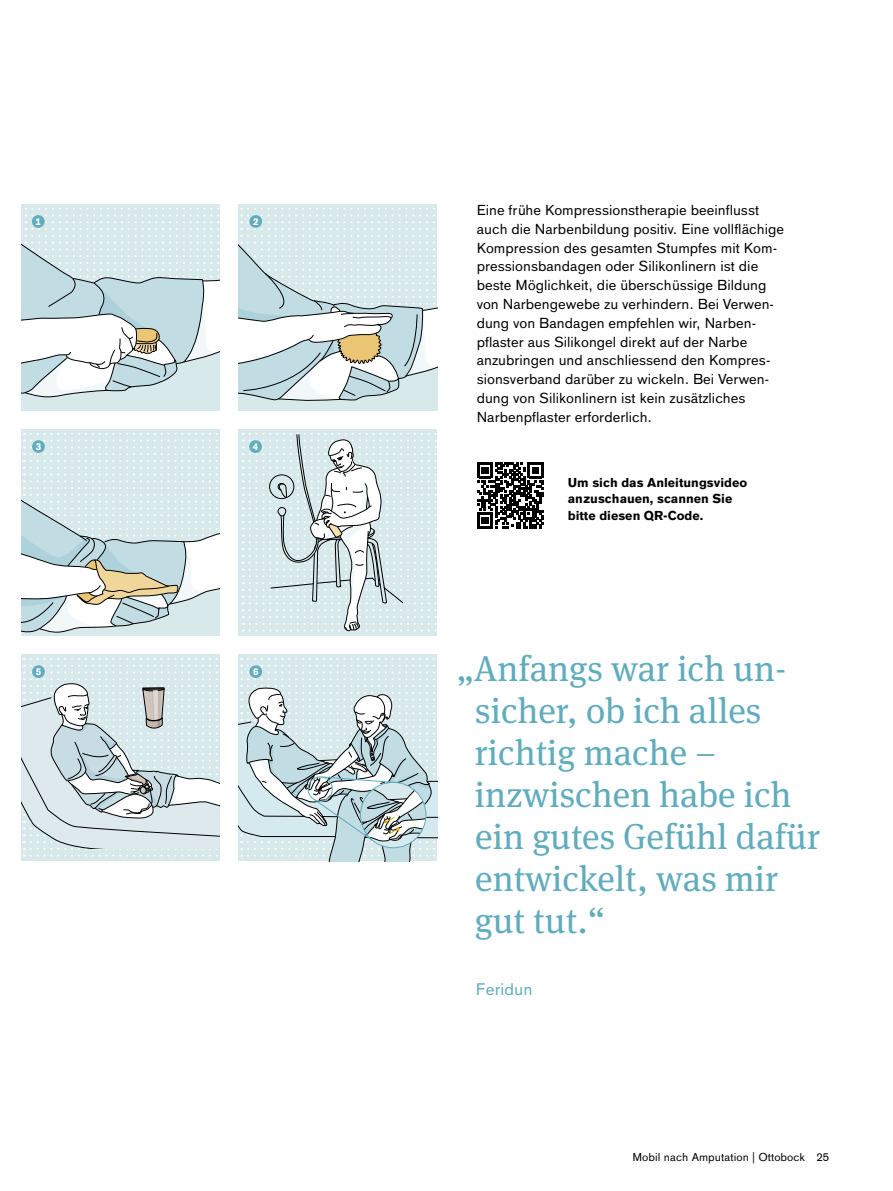
<style>
.page{position:relative;width:893px;height:1191px;background:#fff}
.page>*{position:absolute;margin:0;border:0;box-sizing:border-box;transform-origin:0 0}
.t1{font:36px/42px "OBO Serif";color:#61acbd}
.t2{font:16.5px "OBO Sans";color:#61acbd}
.t3{font:14.25px/18.8px "OBO Sans";color:#000}
.t4{font:700 12.75px/16.5px "OBO Sans";color:#000}
.t5{font:11.25px "OBO Sans";letter-spacing:.005em;color:#000}
.t6{font:700 9.75px "OBO Sans";color:#fff}
</style>
<div class="page">
<svg style="left:239px;top:208px;width:198px;height:203px"></svg>
<svg style="left:21px;top:433px;width:199px;height:203px"></svg>
<svg style="left:21px;top:208px;width:199px;height:203px"></svg>
<div style="left:32px;top:215px;width:13px;height:13px;background:#61acbd;border-radius:50%"></div>
<div style="left:249px;top:215px;width:13px;height:13px;background:#61acbd;border-radius:50%"></div>
<div style="left:32px;top:440px;width:13px;height:13px;background:#61acbd;border-radius:50%"></div>
<div style="left:239px;top:429px;width:198px;height:207px;background:#d8e9ec"></div>
<svg style="left:243px;top:433px;width:1px;height:199px"></svg>
<svg style="left:21px;top:658px;width:199px;height:203px;background:#d2dee1"></svg>
<svg style="left:250px;top:433px;width:187px;height:199px"></svg>
<div style="left:249px;top:440px;width:13px;height:13px;background:#61acbd;border-radius:50%"></div>
<div style="left:32px;top:665px;width:13px;height:13px;background:#61acbd;border-radius:50%"></div>
<svg style="left:239px;top:658px;width:198px;height:204px;background:#c6d6da"></svg>
<svg style="left:477px;top:462px;width:66px;height:67px"></svg>
<p class="t6" style="left:36px;top:215px;width:7px">1</p>
<p class="t6" style="left:253px;top:215px;width:7px">2</p>
<p class="t6" style="left:36px;top:440px;width:7px">3</p>
<p class="t6" style="left:253px;top:440px;width:7px">4</p>
<p class="t6" style="left:36px;top:665px;width:7px">5</p>
<p class="t6" style="left:253px;top:665px;width:7px">6</p>
<p class="t3" style="left:477px;top:201px;width:309px">Eine frühe Kompressionstherapie beeinflusst auch die Narbenbildung positiv. Eine vollflächige Kompression des gesamten Stumpfes mit Kom&shy;pressionsbandagen oder Silikonlinern ist die beste Möglichkeit, die überschüssige Bildung von Narbengewebe zu verhindern. Bei Verwen&shy;dung von Bandagen empfehlen wir, Narben&shy;pflaster aus Silikongel direkt auf der Narbe anzubringen und anschliessend den Kompres&shy;sionsverband darüber zu wickeln. Bei Verwen&shy;dung von Silikonlinern ist kein zusätzliches Narbenpflaster erforderlich.</p>
<p class="t4" style="left:568px;top:474px;width:181px">Um sich das Anleitungsvideo anzuschauen, scannen Sie bitte diesen QR-Code.</p>
<h1 class="t1" style="left:475px;top:647px;width:347px;text-indent:-18px">„Anfangs war ich un&shy;sicher, ob ich alles richtig mache – inzwischen habe ich ein gutes Gefühl dafür entwickelt, was mir gut tut.“</h1>
<p class="t2" style="left:476px;top:979px;width:58px">Feridun</p>
<p class="t5" style="left:632px;top:1150px;width:198px">Mobil nach Amputation | Ottobock 25</p>
</div>
